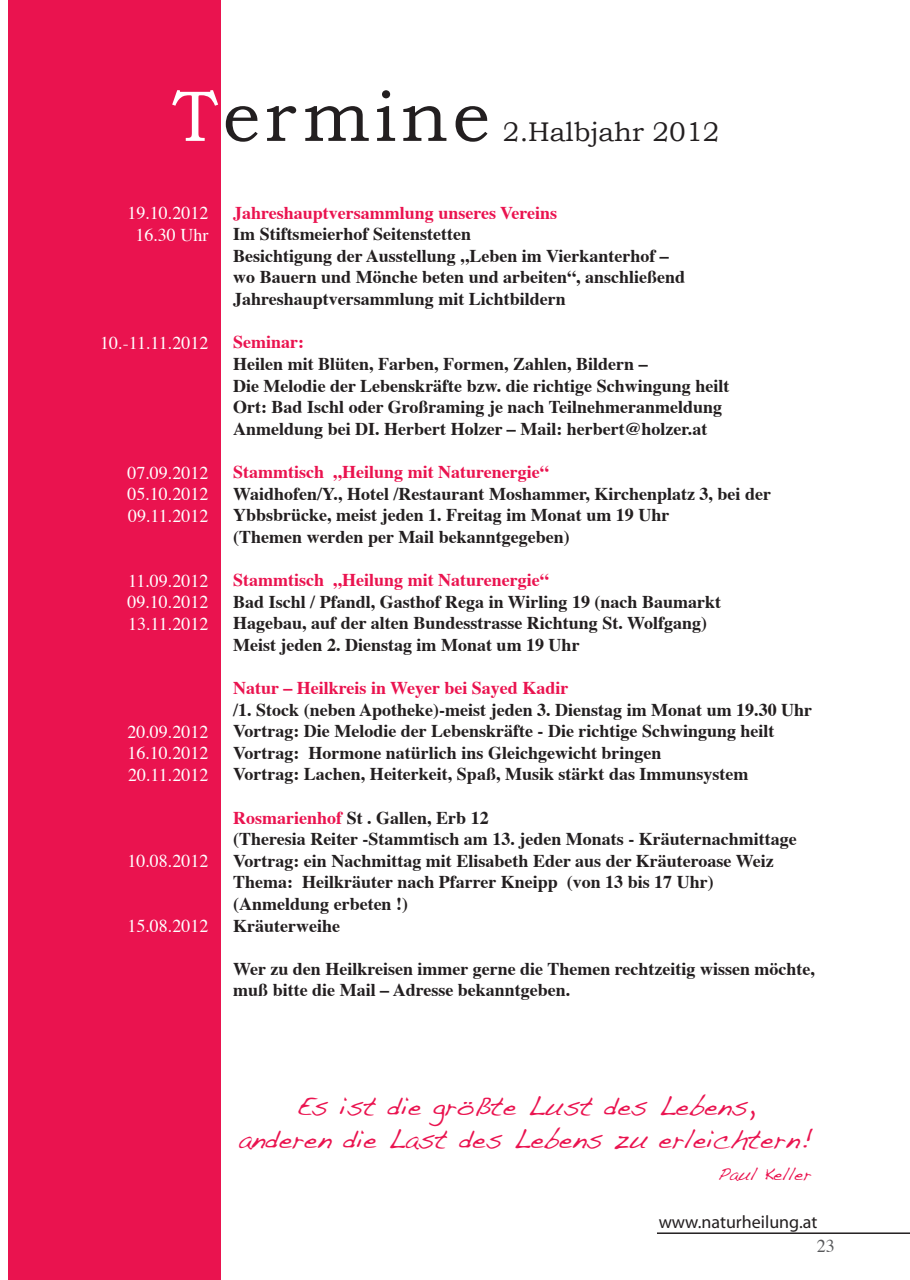
<style>
.page{position:relative;width:910px;height:1280px;background:#fff}
.page>*{position:absolute;margin:0;border:0;box-sizing:border-box;transform-origin:0 0}
.t1{font:72px "Bookman Old Style";letter-spacing:.06em;color:#231f20}
.t2{font:27px/32.4px "Handwriting Dakota";color:#ea134f;text-align:center}
.t3{font:27px "Bookman Old Style";color:#231f20}
.t4{font:700 18px/21.6px "Times";color:#231f20}
.t5{font:700 18px "Times";color:#ea134f}
.t6{font:18px/21.6px "Times";color:#fff;text-align:justify}
.t7{font:18px "Myriad";color:#231f20}
.t8{font:18px "Handwriting Dakota";color:#ea134f}
.t9{font:18px "Times";color:#57585a}
.s1{color:#fff}
.s2{color:#ea134f}
</style>
<div class="page">
<hr style="left:657px;top:1232px;width:253px;height:2px;background:#231f20">
<div style="left:9px;top:0;width:212px;height:1280px;background:#ea134f"></div>
<h1 class="t1" style="left:173px;top:75px;width:319px"><span class="s1">T</span>ermine</h1>
<h2 class="t3" style="left:503px;top:116px;width:218px">2.Halbjahr 2012</h2>
<p class="t6" style="left:127px;top:201px;width:83px;text-align:center">19.10.2012<br>16.30 Uhr</p>
<p class="t6" style="left:100px;top:331px;width:110px">10.-11.11.2012</p>
<p class="t6" style="left:127px;top:460px;width:83px">07.09.2012<br>05.10.2012<br>09.11.2012</p>
<p class="t6" style="left:127px;top:568px;width:83px">11.09.2012<br>09.10.2012<br>13.11.2012</p>
<p class="t6" style="left:127px;top:719px;width:83px">20.09.2012<br>16.10.2012<br>20.11.2012</p>
<p class="t6" style="left:127px;top:849px;width:83px">10.08.2012</p>
<p class="t6" style="left:127px;top:914px;width:83px">15.08.2012</p>
<p class="t5" style="left:233px;top:195px;width:326px">Jahreshauptversammlung unseres Vereins</p>
<p class="t4" style="left:233px;top:221px;width:454px">Im Stiftsmeierhof Seitenstetten<br>Besichtigung der Ausstellung „Leben im Vierkanterhof – wo Bauern und Mönche beten und arbeiten“, anschließend Jahreshauptversammlung mit Lichtbildern</p>
<p class="t5" style="left:233px;top:325px;width:72px">Seminar:</p>
<p class="t4" style="left:233px;top:351px;width:498px">Heilen mit Blüten, Farben, Formen, Zahlen, Bildern –<br>Die Melodie der Lebenskräfte bzw. die richtige Schwingung heilt Ort: Bad Ischl oder Großraming je nach Teilnehmeranmeldung Anmeldung bei DI. Herbert Holzer – Mail: herbert@holzer.at</p>
<p class="t5" style="left:233px;top:455px;width:317px">Stammtisch „Heilung mit Naturenergie“</p>
<p class="t4" style="left:233px;top:481px;width:539px">Waidhofen/Y., Hotel /Restaurant Moshammer, Kirchenplatz 3, bei der<br>Ybbsbrücke, meist jeden 1. Freitag im Monat um 19 Uhr<br>(Themen werden per Mail bekanntgegeben)</p>
<p class="t5" style="left:233px;top:563px;width:317px">Stammtisch „Heilung mit Naturenergie“</p>
<p class="t4" style="left:233px;top:589px;width:489px">Bad Ischl / Pfandl, Gasthof Rega in Wirling 19 (nach Baumarkt<br>Hagebau, auf der alten Bundesstrasse Richtung St. Wolfgang)<br>Meist jeden 2. Dienstag im Monat um 19 Uhr</p>
<p class="t5" style="left:233px;top:671px;width:337px">Natur – Heilkreis in Weyer bei Sayed Kadir</p>
<p class="t4" style="left:233px;top:697px;width:580px">/1. Stock (neben Apotheke)-meist jeden 3. Dienstag im Monat um 19.30 Uhr Vortrag: Die Melodie der Lebenskräfte - Die richtige Schwingung heilt Vortrag: Hormone natürlich ins Gleichgewicht bringen<br>Vortrag: Lachen, Heiterkeit, Spaß, Musik stärkt das Immunsystem</p>
<p class="t4" style="left:233px;top:805px;width:565px"><span class="s2">Rosmarienhof</span> St . Gallen, Erb 12<br>(Theresia Reiter -Stammtisch am 13. jeden Monats - Kräuternachmittage Vortrag: ein Nachmittag mit Elisabeth Eder aus der Kräuteroase Weiz Thema: Heilkräuter nach Pfarrer Kneipp (von 13 bis 17 Uhr) (Anmeldung erbeten !)<br>Kräuterweihe</p>
<p class="t4" style="left:233px;top:956px;width:583px">Wer zu den Heilkreisen immer gerne die Themen rechtzeitig wissen möchte, muß bitte die Mail – Adresse bekanntgeben.</p>
<h2 class="t2" style="left:238px;top:1090px;width:576px">Es ist die größte Lust des Lebens,<br>anderen die Last des Lebens zu erleichtern!</h2>
<p class="t8" style="left:718px;top:1163px;width:95px">Paul Keller</p>
<p class="t7" style="left:659px;top:1212px;width:160px">www.naturheilung.at</p>
<p class="t9" style="left:817px;top:1229px;width:19px">23</p>
</div>
